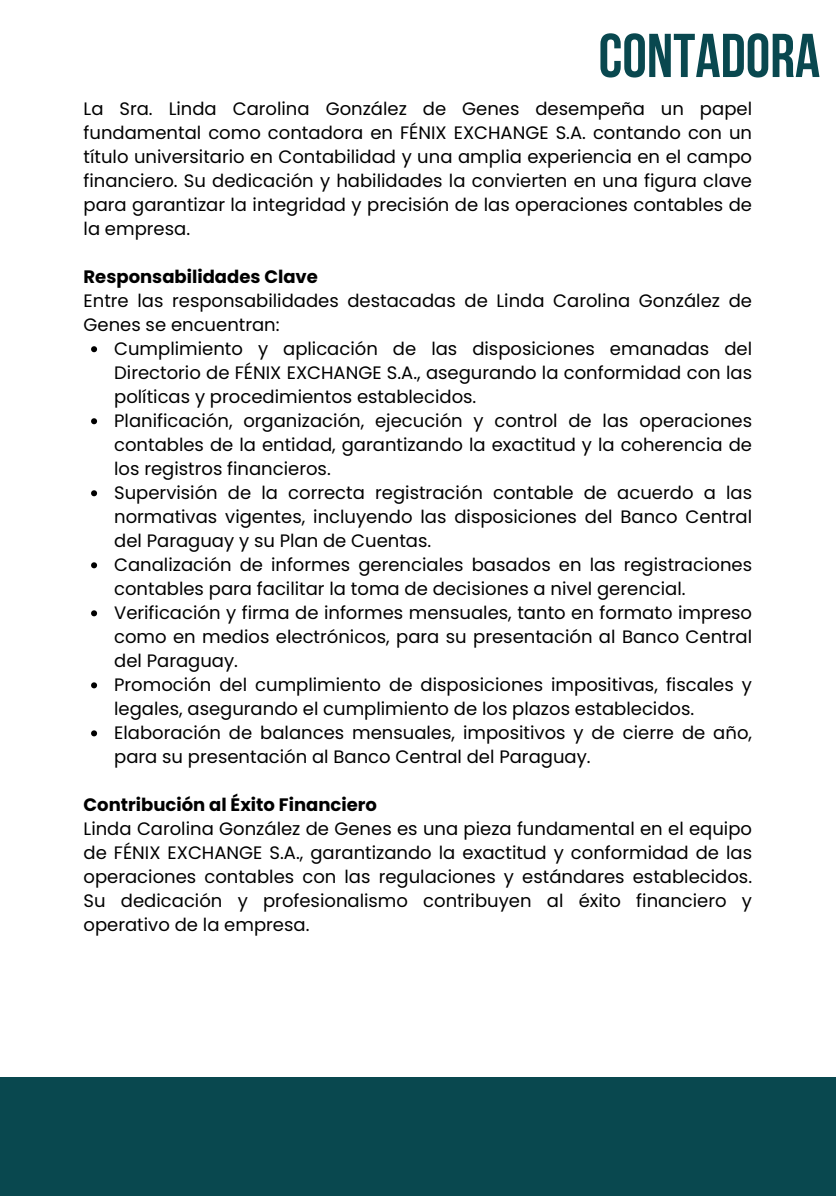
<style>
.page{position:relative;width:836px;height:1196px;background:#fff}
.page>*{position:absolute;margin:0;border:0;box-sizing:border-box;transform-origin:0 0}
.t1{font:61.8px "Bebas Neue Cyrillic";color:#09484f}
.t2{font:18px/24px "Poppins";color:#000;text-align:justify}
.t3{font:700 18px "Poppins";color:#000}
</style>
<div class="page">
<svg style="left:91px;top:346px;width:6px;height:6px"></svg>
<svg style="left:91px;top:418px;width:6px;height:6px"></svg>
<svg style="left:91px;top:490px;width:6px;height:6px"></svg>
<svg style="left:91px;top:562px;width:6px;height:6px"></svg>
<svg style="left:91px;top:610px;width:6px;height:6px"></svg>
<svg style="left:91px;top:682px;width:6px;height:6px"></svg>
<svg style="left:91px;top:730px;width:6px;height:6px"></svg>
<div style="left:0;top:1077px;width:836px;height:118px;background:#09484f"></div>
<p class="t1" style="left:598px;top:31px;width:223px">CONTADORA</p>
<p class="t2" style="left:84px;top:97px;width:670px">La Sra. Linda Carolina González de Genes desempeña un papel fundamental como contadora en FÉNIX EXCHANGE S.A. contando con un título universitario en Contabilidad y una amplia experiencia en el campo financiero. Su dedicación y habilidades la convierten en una figura clave para garantizar la integridad y precisión de las operaciones contables de la empresa.</p>
<p class="t3" style="left:84px;top:264px;width:236px">Responsabilidades Clave</p>
<p class="t2" style="left:84px;top:289px;width:670px">Entre las responsabilidades destacadas de Linda Carolina González de<br>Genes se encuentran:</p>
<p class="t2" style="left:114px;top:337px;width:639px">Cumplimiento y aplicación de las disposiciones emanadas del Directorio de FÉNIX EXCHANGE S.A., asegurando la conformidad con las políticas y procedimientos establecidos.</p>
<p class="t2" style="left:114px;top:409px;width:639px">Planificación, organización, ejecución y control de las operaciones contables de la entidad, garantizando la exactitud y la coherencia de los registros financieros.</p>
<p class="t2" style="left:114px;top:481px;width:639px">Supervisión de la correcta registración contable de acuerdo a las normativas vigentes, incluyendo las disposiciones del Banco Central del Paraguay y su Plan de Cuentas.</p>
<p class="t2" style="left:114px;top:553px;width:639px">Canalización de informes gerenciales basados en las registraciones contables para facilitar la toma de decisiones a nivel gerencial.</p>
<p class="t2" style="left:114px;top:601px;width:639px">Verificación y firma de informes mensuales, tanto en formato impreso como en medios electrónicos, para su presentación al Banco Central del Paraguay.</p>
<p class="t2" style="left:114px;top:673px;width:639px">Promoción del cumplimiento de disposiciones impositivas, fiscales y legales, asegurando el cumplimiento de los plazos establecidos.</p>
<p class="t2" style="left:114px;top:721px;width:639px">Elaboración de balances mensuales, impositivos y de cierre de año, para su presentación al Banco Central del Paraguay.</p>
<p class="t3" style="left:84px;top:792px;width:295px">Contribución al Éxito Financiero</p>
<p class="t2" style="left:84px;top:817px;width:670px">Linda Carolina González de Genes es una pieza fundamental en el equipo de FÉNIX EXCHANGE S.A., garantizando la exactitud y conformidad de las operaciones contables con las regulaciones y estándares establecidos.<br>Su dedicación y profesionalismo contribuyen al éxito financiero y operativo de la empresa.</p>
</div>
